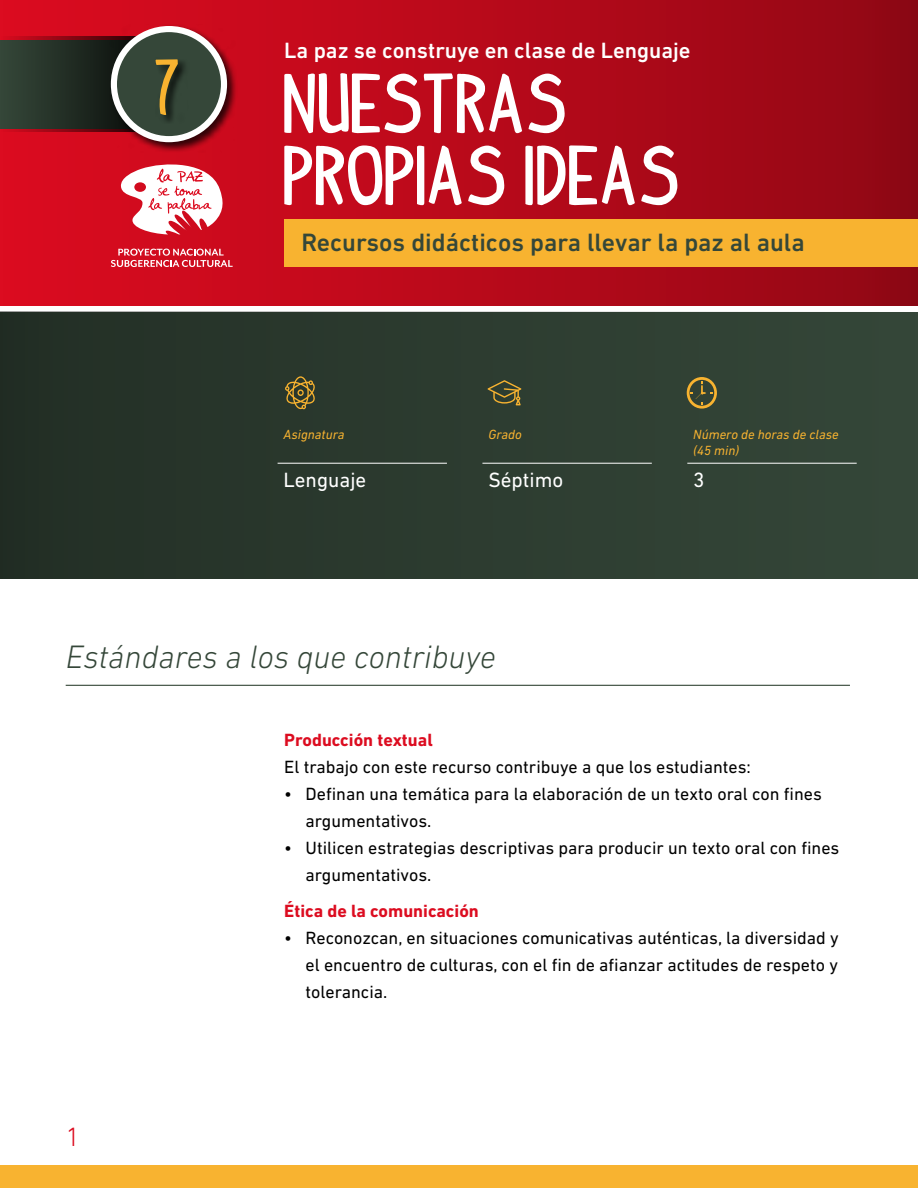
<style>
.page{position:relative;width:918px;height:1188px;background:#fff}
.page>*{position:absolute;margin:0;border:0;box-sizing:border-box;transform-origin:0 0}
.t1{font:700 64.5px/72px "indypimp";color:#fff}
.t2{font:700 60px "indypimp";color:#f8b330}
.t0{font:italic 300 33px "DIN Next LT Pro";color:#354739}
.t2-2{font:300 27px "DIN Next LT Pro";color:#dc0c20}
.t3{font:500 25.5px "DIN Next LT Pro";color:#354739}
.t4{font:500 22.5px "DIN Next LT Pro";color:#fff}
.t5{font:21px "DIN Next LT Pro";color:#fff}
.P1{font:18px/27px "DIN Next LT Pro";color:#000}
.t2-3{font:700 18px "DIN Next LT Pro";color:#dc0c20}
.t6{font:italic 13.5px/16.2px "DIN Next LT Pro";color:#f8b330}
</style>
<div class="page">
<div style="left:0;top:0;width:918px;height:305px;background:linear-gradient(to right,#df0c20,#920715)"></div>
<div style="left:0;top:312px;width:918px;height:266px;background:#2c3b30"></div>
<svg style="left:0;top:36px;width:110px;height:96px;background:#2d2e26"></svg>
<hr style="left:278px;top:463px;width:169px;height:1px;background:#fff">
<hr style="left:482px;top:463px;width:170px;height:1px;background:#fff">
<hr style="left:687px;top:463px;width:170px;height:1px;background:#fff">
<div style="left:110px;top:25px;width:128px;height:128px;background:#000;opacity:.75"></div>
<div style="left:114px;top:29px;width:110px;height:110px;background:#354739;border-radius:50%"></div>
<div style="left:111px;top:26px;width:116px;height:116px;border:6px solid #fff;border-radius:50%"></div>
<div style="left:284px;top:219px;width:634px;height:48px;background:#f8b330"></div>
<svg style="left:488px;top:380px;width:33px;height:25px"></svg>
<svg style="left:285px;top:376px;width:30px;height:33px"></svg>
<svg style="left:687px;top:377px;width:30px;height:32px"></svg>
<hr style="left:66px;top:685px;width:784px;height:1px;background:#354739">
<div style="left:0;top:1165px;width:918px;height:23px;background:#f8b330"></div>
<svg style="left:111px;top:249px;width:122px;height:18px;background:#dd5260"></svg>
<svg style="left:120px;top:161px;width:105px;height:73px"></svg>
<div style="left:155px;top:58px;width:34px;height:68px;background:#000;opacity:.75"></div>
<p class="t2" style="left:156px;top:59px;width:28px">7</p>
<p class="t4" style="left:284px;top:37px;width:408px">La paz se construye en clase de Lenguaje</p>
<p class="t1" style="left:284px;top:70px;width:398px">NUESTRAS<br>PROPIAS IDEAS</p>
<p class="t3" style="left:301px;top:227px;width:505px">Recursos didácticos para llevar la paz al aula</p>
<p class="t6" style="left:284px;top:426px;width:62px">Asignatura</p>
<p class="t5" style="left:284px;top:468px;width:84px">Lenguaje</p>
<p class="t6" style="left:488px;top:426px;width:35px">Grado</p>
<p class="t5" style="left:488px;top:468px;width:76px">Séptimo</p>
<p class="t6" style="left:693px;top:426px;width:147px">Número de horas de clase (45 min)</p>
<p class="t5" style="left:693px;top:468px;width:13px">3</p>
<p class="t0" style="left:66px;top:638px;width:432px">Estándares a los que contribuye</p>
<p class="t2-2" style="left:66px;top:1121px;width:16px">1</p>
<p class="t2-3" style="left:284px;top:730px;width:150px">Producción textual</p>
<p class="P1" style="left:284px;top:753px;width:468px">El trabajo con este recurso contribuye a que los estudiantes:</p>
<p class="P1" style="left:306px;top:780px;width:518px;text-indent:-21px">• Definan una temática para la elaboración de un texto oral con fines argumentativos.</p>
<p class="P1" style="left:306px;top:834px;width:535px;text-indent:-21px">• Utilicen estrategias descriptivas para producir un texto oral con fines argumentativos.</p>
<p class="t2-3" style="left:284px;top:900px;width:196px">Ética de la comunicación</p>
<p class="P1" style="left:306px;top:924px;width:535px;text-align:justify;text-indent:-21px">• Reconozcan, en situaciones comunicativas auténticas, la diversidad y el encuentro de culturas, con el fin de afianzar actitudes de respeto y tolerancia.</p>
</div>
